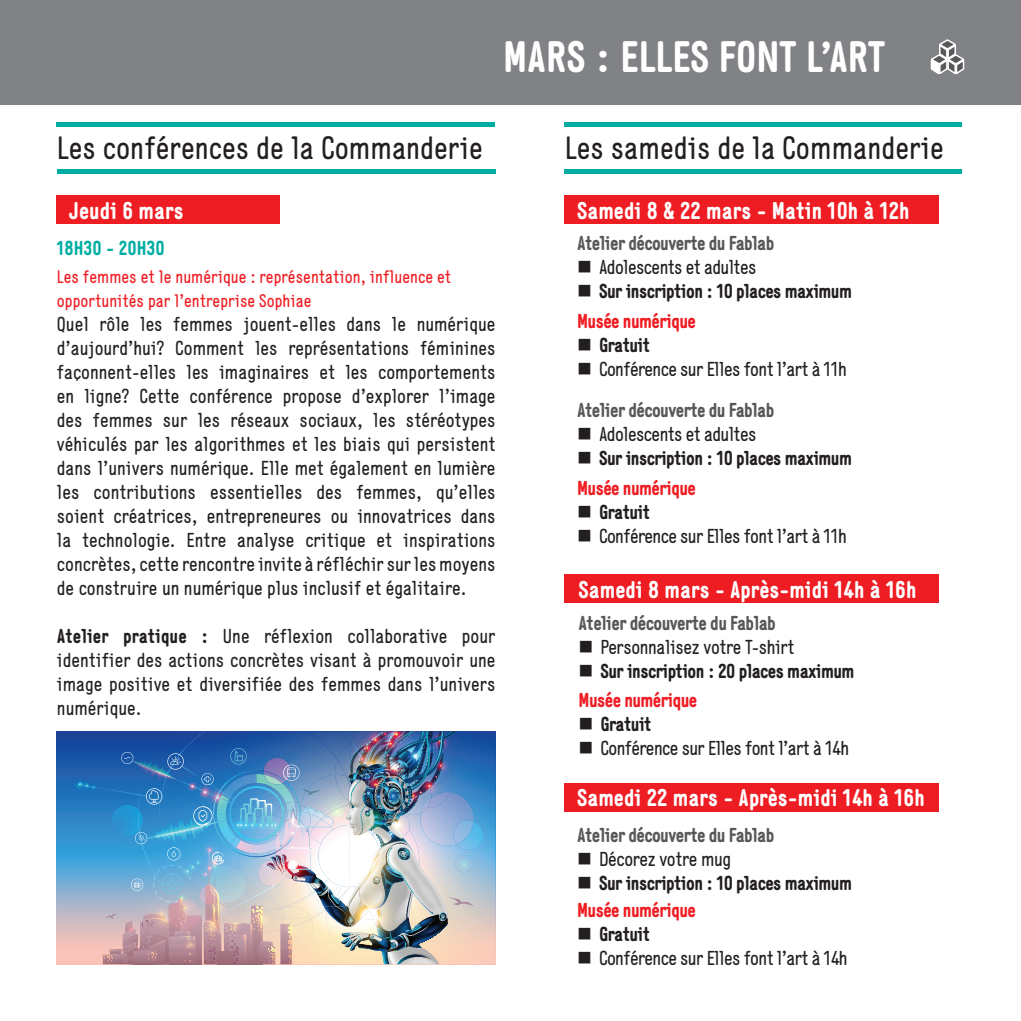
<style>
.page{position:relative;width:1021px;height:1021px;background:#fff}
.page>*{position:absolute;margin:0;border:0;box-sizing:border-box;transform-origin:0 0}
.t1{font:700 43.6px "Generika";color:#fff}
.PUCE_BLANCHE-_texte{font:32px "Generika";color:#231f20}
.PUCE_BLANCHE-_texte-2{font:700 24px "Generika";color:#fff}
.PUCE_BLANCHE-_texte-3{font:20px/24px "Generika";letter-spacing:-.03em;color:#231f20;text-align:justify}
.t2{font:700 20px "Generika";letter-spacing:-.03em;color:#231f20}
.PUCE_BLANCHE-_texte-4{font:700 20px "Generika";letter-spacing:-.03em;color:#57585a}
.PUCE_BLANCHE-_texte-5{font:700 20px "Generika";letter-spacing:-.03em;color:#ee1d23}
.PUCE_BLANCHE-_texte-6{font:700 20px "Generika";color:#00ada2}
.PUCE_BLANCHE-_texte-7{font:18px/24px "Generika";color:#ee1d23}
.s1{font-weight:700}
</style>
<div class="page">
<div style="left:0;top:0;width:1020px;height:105px;background:#808285"></div>
<svg style="left:930px;top:39px;width:35px;height:36px"></svg>
<hr style="left:57px;top:169px;width:438px;height:4px;background:#00ada2">
<div style="left:57px;top:122px;width:438px;height:5px;background:#00ada2"></div>
<div style="left:57px;top:196px;width:223px;height:28px;background:#ee1d23"></div>
<hr style="left:564px;top:169px;width:397px;height:4px;background:#00ada2">
<div style="left:564px;top:196px;width:374px;height:28px;background:#ee1d23"></div>
<div style="left:564px;top:122px;width:397px;height:5px;background:#00ada2"></div>
<div style="left:564px;top:574px;width:374px;height:28px;background:#ee1d23"></div>
<div style="left:564px;top:783px;width:374px;height:28px;background:#ee1d23"></div>
<svg style="left:57px;top:731px;width:22px;height:233px;background:#6592c0"></svg>
<img style="left:474px;top:731px;width:21px;height:233px">
<img style="left:69px;top:774px;width:10px;height:20px">
<img style="left:78px;top:778px;width:1px;height:15px">
<img style="left:474px;top:821px;width:9px;height:28px">
<img style="left:79px;top:731px;width:395px;height:234px">
<img style="left:349px;top:731px;width:90px;height:89px">
<img style="left:154px;top:763px;width:17px;height:19px">
<img style="left:203px;top:815px;width:114px;height:91px">
<img style="left:157px;top:906px;width:89px;height:46px">
<img style="left:324px;top:906px;width:25px;height:41px">
<p class="t1" style="left:503px;top:30px;width:383px">MARS : ELLES FONT L’ART</p>
<p class="PUCE_BLANCHE-_texte" style="left:57px;top:130px;width:427px">Les conférences de la Commanderie</p>
<p class="PUCE_BLANCHE-_texte" style="left:564px;top:130px;width:381px">Les samedis de la Commanderie</p>
<p class="PUCE_BLANCHE-_texte-2" style="left:69px;top:196px;width:116px">Jeudi 6 mars</p>
<p class="PUCE_BLANCHE-_texte-2" style="left:577px;top:196px;width:334px">Samedi 8 &amp; 22 mars - Matin 10h à 12h</p>
<p class="PUCE_BLANCHE-_texte-6" style="left:57px;top:236px;width:109px">18H30 - 20H30</p>
<p class="PUCE_BLANCHE-_texte-7" style="left:57px;top:264px;width:396px">Les femmes et le numérique : représentation, influence et opportunités par l’entreprise Sophiae</p>
<p class="PUCE_BLANCHE-_texte-3" style="left:57px;top:311px;width:440px">Quel rôle les femmes jouent-elles dans le numérique d’aujourd’hui? Comment les représentations féminines façonnent-elles les imaginaires et les comportements en ligne? Cette conférence propose d’explorer l’image des femmes sur les réseaux sociaux, les stéréotypes véhiculés par les algorithmes et les biais qui persistent dans l’univers numérique. Elle met également en lumière les contributions essentielles des femmes, qu’elles soient créatrices, entrepreneures ou innovatrices dans la technologie. Entre analyse critique et inspirations concrètes, cette rencontre invite à réfléchir sur les moyens de construire un numérique plus inclusif et égalitaire.</p>
<p class="PUCE_BLANCHE-_texte-3" style="left:57px;top:623px;width:440px"><span class="s1">Atelier pratique :</span> Une réflexion collaborative pour identifier des actions concrètes visant à promouvoir une image positive et diversifiée des femmes dans l’univers numérique.</p>
<p class="PUCE_BLANCHE-_texte-4" style="left:577px;top:231px;width:199px">Atelier découverte du Fablab</p>
<p class="PUCE_BLANCHE-_texte-3" style="left:599px;top:255px;width:159px">Adolescents et adultes</p>
<p class="t2" style="left:599px;top:279px;width:254px">Sur inscription : 10 places maximum</p>
<p class="PUCE_BLANCHE-_texte-5" style="left:577px;top:309px;width:120px">Musée numérique</p>
<p class="t2" style="left:599px;top:333px;width:53px">Gratuit</p>
<p class="PUCE_BLANCHE-_texte-3" style="left:599px;top:357px;width:249px">Conférence sur Elles font l’art à 11h</p>
<p class="PUCE_BLANCHE-_texte-4" style="left:577px;top:398px;width:199px">Atelier découverte du Fablab</p>
<p class="PUCE_BLANCHE-_texte-3" style="left:599px;top:422px;width:159px">Adolescents et adultes</p>
<p class="t2" style="left:599px;top:446px;width:254px">Sur inscription : 10 places maximum</p>
<p class="PUCE_BLANCHE-_texte-5" style="left:577px;top:476px;width:120px">Musée numérique</p>
<p class="t2" style="left:599px;top:500px;width:53px">Gratuit</p>
<p class="PUCE_BLANCHE-_texte-3" style="left:599px;top:523px;width:249px">Conférence sur Elles font l’art à 11h</p>
<p class="PUCE_BLANCHE-_texte-2" style="left:578px;top:575px;width:339px">Samedi 8 mars - Après-midi 14h à 16h</p>
<p class="PUCE_BLANCHE-_texte-4" style="left:578px;top:610px;width:199px">Atelier découverte du Fablab</p>
<p class="PUCE_BLANCHE-_texte-3" style="left:600px;top:634px;width:195px">Personnalisez votre T-shirt</p>
<p class="t2" style="left:600px;top:658px;width:255px">Sur inscription : 20 places maximum</p>
<p class="PUCE_BLANCHE-_texte-5" style="left:578px;top:688px;width:120px">Musée numérique</p>
<p class="t2" style="left:600px;top:712px;width:53px">Gratuit</p>
<p class="PUCE_BLANCHE-_texte-3" style="left:600px;top:736px;width:250px">Conférence sur Elles font l’art à 14h</p>
<p class="PUCE_BLANCHE-_texte-2" style="left:577px;top:783px;width:349px">Samedi 22 mars - Après-midi 14h à 16h</p>
<p class="PUCE_BLANCHE-_texte-4" style="left:577px;top:822px;width:199px">Atelier découverte du Fablab</p>
<p class="PUCE_BLANCHE-_texte-3" style="left:599px;top:846px;width:133px">Décorez votre mug</p>
<p class="t2" style="left:599px;top:870px;width:254px">Sur inscription : 10 places maximum</p>
<p class="PUCE_BLANCHE-_texte-5" style="left:577px;top:897px;width:120px">Musée numérique</p>
<p class="t2" style="left:599px;top:921px;width:53px">Gratuit</p>
<p class="PUCE_BLANCHE-_texte-3" style="left:599px;top:945px;width:250px">Conférence sur Elles font l’art à 14h</p>
</div>
